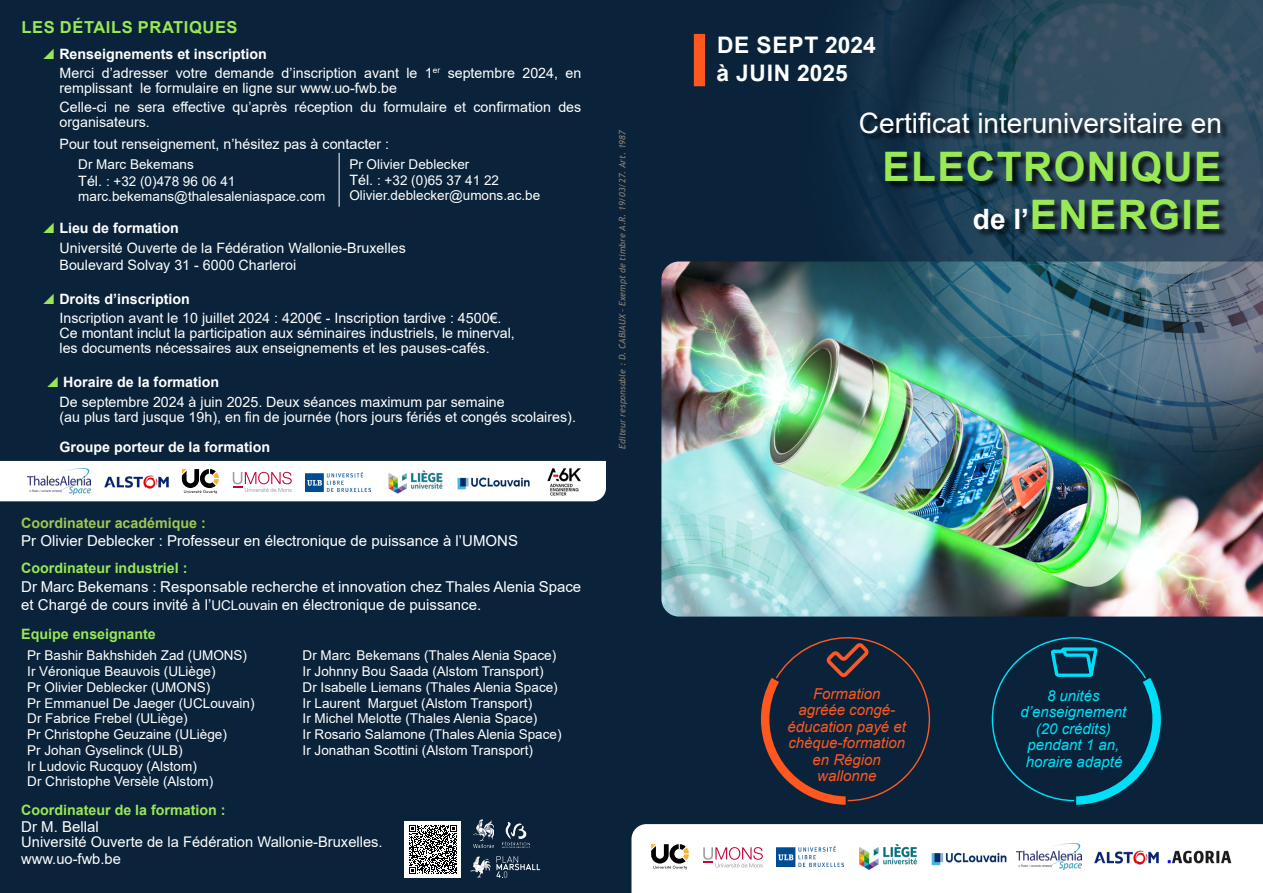
<style>
.page{position:relative;width:1263px;height:893px;background:#0a233a}
.page>*{position:absolute;margin:0;border:0;box-sizing:border-box;transform-origin:0 0}
.t1{font:700 40.65px/48px "Arial";letter-spacing:.035em;color:#99e854;text-align:right}
.t2{font:28.05px "Arial";color:#fff}
.t3{font:700 22.8px/28.5px "Arial";letter-spacing:.035em;color:#fff}
.t4{font:700 16.5px "Arial";letter-spacing:.035em;color:#99e854}
.t5{font:15px/18px "Arial";color:#fff}
.t6{font:italic 15px/16.5px "Arial";color:#fe571f;text-align:center}
.t7{font:italic 15px/16.5px "Arial";color:#00dff8;text-align:center}
.t8{font:14.7px/16.5px "Arial";color:#fff}
.t9{font:14.25px/15px "Arial";color:#fff}
.t10{font:700 14.25px "Arial";color:#fff}
.t11{font:700 14.25px "Arial";color:#99e854}
.t12{font:700 14.25px "Arial";color:#9fc750}
.t13{font:13.5px/16.5px "Arial";color:#fff}
.t14{font:italic 8.85px "Trebuchet MS";color:#8d8071}
.s1{font-weight:700}
.s2{font-size:14.25px}
.s3{font-size:13.5px}
.s4{font-size:28.05px;color:#fff}
</style>
<div class="page">
<img style="left:850px;top:0;width:413px;height:261px">
<img style="left:661px;top:261px;width:602px;height:356px">
<div style="left:860px;top:113px;width:369px;height:125px;background:#000;opacity:.75"></div>
<img style="left:503px;top:823px;width:26px;height:25px">
<img style="left:474px;top:820px;width:20px;height:27px">
<svg style="left:470px;top:856px;width:70px;height:22px"></svg>
<div style="left:405px;top:821px;width:56px;height:57px;background:#fff"></div>
<svg style="left:409px;top:825px;width:48px;height:49px"></svg>
<svg style="left:761px;top:637px;width:169px;height:168px"></svg>
<svg style="left:992px;top:637px;width:169px;height:168px"></svg>
<hr style="left:339px;top:153px;width:1px;height:54px;background:#fff">
<svg style="left:631px;top:824px;width:632px;height:69px;background:#f6f5f7"></svg>
<img style="left:851px;top:842px;width:73px;height:30px">
<img style="left:927px;top:847px;width:85px;height:20px">
<img style="left:1163px;top:849px;width:74px;height:16px">
<img style="left:776px;top:846px;width:67px;height:20px">
<svg style="left:0;top:460px;width:606px;height:42px;background:#e0e1e4"></svg>
<img style="left:306px;top:472px;width:65px;height:20px">
<div style="left:694px;top:34px;width:11px;height:52px;background:#fe571f"></div>
<p class="t4" style="left:22px;top:16px;width:218px">LES DÉTAILS PRATIQUES</p>
<p class="t9" style="left:59px;top:44px;width:523px;line-height:19.2px"><span class="s1">Renseignements et inscription<br></span>Merci d’adresser votre demande d’inscription avant le 1<sup>er</sup> septembre 2024, en</p>
<p class="t9" style="left:60px;top:78px;width:523px;line-height:19.2px">remplissant le formulaire en ligne sur www.uo-fwb.be<br>Celle-ci ne sera effective qu’après réception du formulaire et confirmation des</p>
<p class="t9" style="left:60px;top:112px;width:331px;line-height:21.3px">organisateurs.<br>Pour tout renseignement, n’hésitez pas à contacter :</p>
<p class="t13" style="left:78px;top:156px;width:159px">Dr Marc Bekemans<br><span class="s2">Tél.</span> : +32 (0)478 96 06 41</p>
<p class="t13" style="left:78px;top:188px;width:249px">marc.bekemans@thalesaleniaspace.com</p>
<p class="t13" style="left:349px;top:156px;width:151px">Pr Olivier Deblecker<br><span class="s2">Tél.</span> : +32 (0)65 37 41 22</p>
<p class="t13" style="left:349px;top:187px;width:192px">Olivier.deblecker@umons.ac.be</p>
<p class="t10" style="left:59px;top:218px;width:121px">Lieu de formation</p>
<p class="t9" style="left:60px;top:239px;width:348px;line-height:17.1px">Université Ouverte de la Fédération Wallonie-Bruxelles<br>Boulevard Solvay 31 - 6000 Charleroi</p>
<p class="t10" style="left:59px;top:289px;width:132px">Droits d’inscription</p>
<p class="t9" style="left:60px;top:311px;width:457px">Inscription avant le 10 juillet 2024 : 4200€ - Inscription tardive : 4500€.<br>Ce montant inclut la participation aux séminaires industriels, le minerval, les documents nécessaires aux enseignements et les pauses-cafés.</p>
<p class="t10" style="left:63px;top:372px;width:157px">Horaire de la formation</p>
<p class="t9" style="left:60px;top:394px;width:518px">De septembre 2024 à juin 2025. Deux séances maximum par semaine<br>(au plus tard jusque 19h), en fin de journée (hors jours fériés et congés scolaires).</p>
<p class="t10" style="left:60px;top:437px;width:212px">Groupe porteur de la formation</p>
<p class="t12" style="left:21px;top:512px;width:186px">Coordinateur académique :</p>
<p class="t5" style="left:21px;top:532px;width:498px">Pr Olivier Deblecker : Professeur en électronique de puissance à l’UMONS</p>
<p class="t11" style="left:21px;top:558px;width:168px">Coordinateur industriel :</p>
<p class="t5" style="left:21px;top:577px;width:561px">Dr Marc Bekemans : Responsable recherche et innovation chez Thales Alenia Space et Chargé de cours invité à l’<span class="s3">UCLouvain</span> en électronique de puissance.</p>
<p class="t11" style="left:21px;top:623px;width:136px">Equipe enseignante</p>
<p class="t13" style="left:27px;top:647px;width:221px">Pr Bashir Bakhshideh Zad (UMONS)</p>
<p class="t13" style="left:303px;top:647px;width:255px">Dr Marc Bekemans (Thales Alenia Space)</p>
<p class="t13" style="left:27px;top:663px;width:190px">Ir Véronique Beauvois (ULiège)</p>
<p class="t13" style="left:303px;top:663px;width:242px">Ir Johnny Bou Saada (Alstom Transport)</p>
<p class="t13" style="left:27px;top:679px;width:185px">Pr Olivier Deblecker (UMONS)</p>
<p class="t13" style="left:303px;top:679px;width:257px">Dr Isabelle Liemans (Thales Alenia Space)</p>
<p class="t13" style="left:27px;top:695px;width:229px">Pr Emmanuel De Jaeger (UCLouvain)</p>
<p class="t13" style="left:303px;top:695px;width:231px">Ir Laurent Marguet (Alstom Transport)</p>
<p class="t13" style="left:27px;top:710px;width:162px">Dr Fabrice Frebel (ULiège)</p>
<p class="t13" style="left:303px;top:710px;width:236px">Ir Michel Melotte (Thales Alenia Space)</p>
<p class="t13" style="left:27px;top:726px;width:201px">Pr Christophe Geuzaine (ULiège)</p>
<p class="t13" style="left:303px;top:726px;width:260px">Ir Rosario Salamone (Thales Alenia Space)</p>
<p class="t13" style="left:27px;top:742px;width:157px">Pr Johan Gyselinck (ULB)</p>
<p class="t13" style="left:303px;top:742px;width:232px">Ir Jonathan Scottini (Alstom Transport)</p>
<p class="t13" style="left:27px;top:758px;width:188px;line-height:15.5px">Ir Ludovic Rucquoy (Alstom)<br>Dr Christophe Versèle (Alstom)</p>
<p class="t11" style="left:21px;top:800px;width:206px">Coordinateur de la formation :</p>
<p class="t5" style="left:21px;top:818px;width:79px">Dr M. Bellal</p>
<p class="t8" style="left:21px;top:833px;width:363px">Université Ouverte de la Fédération Wallonie-Bruxelles. www.uo-fwb.be</p>
<p class="t14" style="left:617px;top:449px;width:320px;rotate:-90deg">Editeur responsable : D. CABIAUX – Exempt de timbre A.R. 19/03/27. Art. 1987</p>
<h3 class="t3" style="left:717px;top:31px;width:161px">DE SEPT 2024 à JUIN 2025</h3>
<h2 class="t2" style="left:859px;top:104px;width:365px">Certificat interuniversitaire en</h2>
<h1 class="t1" style="left:882px;top:143px;width:340px">ELECTRONIQUE <span class="s4">de l’</span>ENERGIE</h1>
<p class="t6" style="left:787px;top:686px;width:120px">Formation<br>agréée congé&shy;éducation payé et chèque-formation en Région wallonne</p>
<p class="t7" style="left:1020px;top:687px;width:107px">8 unités d’enseignement (20 crédits) pendant 1 an, horaire adapté</p>
</div>
